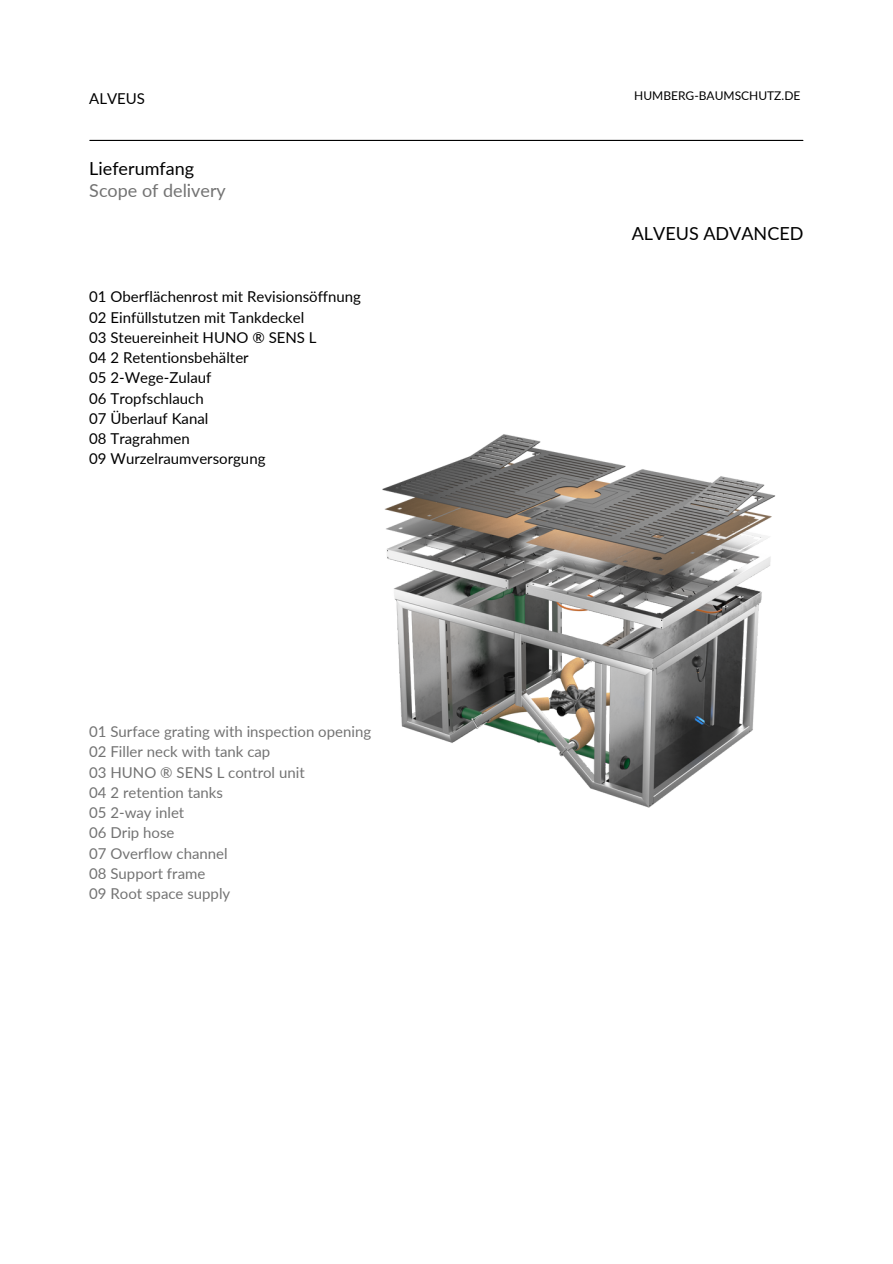
<style>
.page{position:relative;width:893px;height:1264px;background:#fff}
.page>*{position:absolute;margin:0;border:0;box-sizing:border-box;transform-origin:0 0}
.t1{font:18px "Lato";color:#000}
.t2{font:18px "Lato";color:#737373}
.t3{font:15px/20.2px "Lato";color:#000}
.t4{font:15px/20.2px "Lato";color:#737373}
.t5{font:12px "Lato";color:#000}
</style>
<div class="page">
<hr style="left:90px;top:140px;width:712px;height:1px;background:#000">
<img style="left:382px;top:434px;width:394px;height:374px">
<p class="t3" style="left:89px;top:88px;width:57px">ALVEUS</p>
<p class="t1" style="left:89px;top:158px;width:106px">Lieferumfang</p>
<p class="t2" style="left:89px;top:179px;width:138px">Scope of delivery</p>
<p class="t3" style="left:89px;top:286px;width:273px">01 Oberflächenrost mit Revisionsöffnung<br>02 Einfüllstutzen mit Tankdeckel<br>03 Steuereinheit HUNO ® SENS L<br>04 2 Retentionsbehälter<br>05 2-Wege-Zulauf<br>06 Tropfschlauch<br>07 Überlauf Kanal<br>08 Tragrahmen<br>09 Wurzelraumversorgung</p>
<p class="t4" style="left:89px;top:721px;width:283px">01 Surface grating with inspection opening<br>02 Filler neck with tank cap<br>03 HUNO ® SENS L control unit<br>04 2 retention tanks<br>05 2-way inlet<br>06 Drip hose<br>07 Overflow channel<br>08 Support frame<br>09 Root space supply</p>
<p class="t5" style="left:634px;top:88px;width:167px">HUMBERG-BAUMSCHUTZ.DE</p>
<p class="t1" style="left:631px;top:222px;width:173px">ALVEUS ADVANCED</p>
</div>
